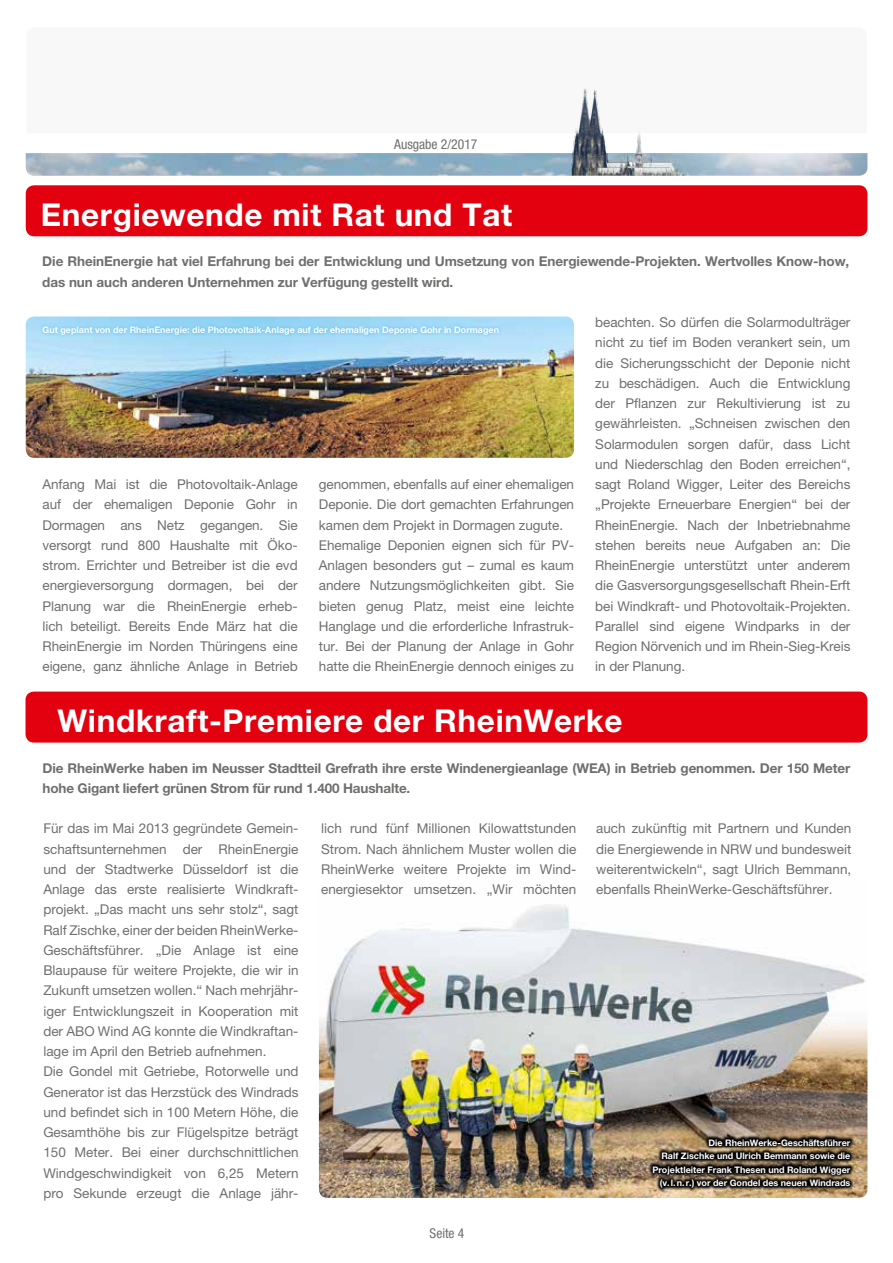
<style>
.page{position:relative;width:893px;height:1263px;background:#fff}
.page>*{position:absolute;margin:0;border:0;box-sizing:border-box;transform-origin:0 0}
.t1{font:700 31.5px "Helvetica Neue LT Pro";letter-spacing:.02em;color:#fff}
.t2{font:condensed 13.65px "Helvetica Neue LT Pro";color:#6f6f6e}
.t3{font:13.5px/20.2px "Helvetica Neue LT Pro";color:#6f6f6e;text-align:justify}
.t4{font:700 13.5px/20.2px "Helvetica Neue LT Pro";letter-spacing:-.005em;color:#6f6f6e}
.t5{font:condensed 13.5px "Helvetica Neue LT Pro";color:#6f6f6e}
.t6{font:700 9px/13.5px "Helvetica Neue LT Pro";color:#fff;text-align:right}
</style>
<div class="page">
<img style="left:319px;top:904px;width:548px;height:294px">
<img style="left:26px;top:317px;width:548px;height:141px">
<div style="left:39px;top:324px;width:463px;height:14px;background:#009ee3;opacity:.5"></div>
<div style="left:26px;top:185px;width:841px;height:51px;background:#e3000f;border-radius:9px"></div>
<div style="left:26px;top:691px;width:841px;height:52px;background:#e3000f;border-radius:9px"></div>
<svg style="left:648px;top:1135px;width:207px;height:57px;background:#4b3e2e"></svg>
<img style="left:26px;top:153px;width:841px;height:23px">
<img style="left:490px;top:88px;width:230px;height:80px">
<p class="t2" style="left:394px;top:136px;width:85px">Ausgabe 2/2017</p>
<h1 class="t1" style="left:41px;top:195px;width:473px">Energiewende mit Rat und Tat</h1>
<p class="t4" style="left:42px;top:251px;width:808px">Die RheinEnergie hat viel Erfahrung bei der Entwicklung und Umsetzung von Energiewende-Projekten. Wertvolles Know-how, das nun auch anderen Unternehmen zur Verfügung gestellt wird.</p>
<p class="t6" style="left:43px;top:323px;width:458px">Gut geplant von der RheinEnergie: die Photovoltaik-Anlage auf der ehemaligen Deponie Gohr in Dormagen</p>
<p class="t3" style="left:43px;top:474px;width:257px">Anfang Mai ist die Photovoltaik-Anlage auf der ehemaligen Deponie Gohr in Dormagen ans Netz gegangen. Sie versorgt rund 800 Haushalte mit Öko&shy;strom. Errichter und Betreiber ist die evd energieversorgung dormagen, bei der Planung war die RheinEnergie erheb&shy;lich beteiligt. Bereits Ende März hat die RheinEnergie im Norden Thüringens eine eigene, ganz ähnliche Anlage in Betrieb</p>
<p class="t3" style="left:319px;top:474px;width:257px;text-align:left">genommen, ebenfalls auf einer ehemaligen Deponie. Die dort gemachten Erfahrungen kamen dem Projekt in Dormagen zugute.<br>Ehemalige Deponien eignen sich für PV-Anlagen besonders gut – zumal es kaum andere Nutzungsmöglichkeiten gibt. Sie bieten genug Platz, meist eine leichte Hanglage und die erforderliche Infrastruk&shy;tur. Bei der Planung der Anlage in Gohr hatte die RheinEnergie dennoch einiges zu</p>
<p class="t3" style="left:595px;top:312px;width:257px">beachten. So dürfen die Solarmodulträger nicht zu tief im Boden verankert sein, um die Sicherungsschicht der Deponie nicht zu beschädigen. Auch die Entwicklung der Pflanzen zur Rekultivierung ist zu gewährleisten. „Schneisen zwischen den Solarmodulen sorgen dafür, dass Licht und Niederschlag den Boden erreichen“, sagt Roland Wigger, Leiter des Bereichs „Projekte Erneuerbare Energien“ bei der RheinEnergie. Nach der Inbetriebnahme stehen bereits neue Aufgaben an: Die RheinEnergie unterstützt unter anderem die Gasversorgungsgesellschaft Rhein-Erft bei Windkraft- und Photovoltaik-Projekten.<br>Parallel sind eigene Windparks in der Region Nörvenich und im Rhein-Sieg-Kreis in der Planung.</p>
<h1 class="t1" style="left:58px;top:701px;width:566px">Windkraft-Premiere der RheinWerke</h1>
<p class="t4" style="left:43px;top:757px;width:809px">Die RheinWerke haben im Neusser Stadtteil Grefrath ihre erste Windenergieanlage (WEA) in Betrieb genommen. Der 150 Meter hohe Gigant liefert grünen Strom für rund 1.400 Haushalte.</p>
<p class="t3" style="left:43px;top:818px;width:257px;text-align:left">Für das im Mai 2013 gegründete Gemein&shy;schaftsunternehmen der RheinEnergie und der Stadtwerke Düsseldorf ist die Anlage das erste realisierte Windkraft&shy;projekt. „Das macht uns sehr stolz“, sagt Ralf Zischke, einer der beiden RheinWerke-Geschäftsführer. „Die Anlage ist eine Blaupause für weitere Projekte, die wir in Zukunft umsetzen wollen.“ Nach mehrjähr&shy;iger Entwicklungszeit in Kooperation mit der ABO Wind AG konnte die Windkraftan&shy;lage im April den Betrieb aufnehmen.<br>Die Gondel mit Getriebe, Rotorwelle und Generator ist das Herzstück des Windrads und befindet sich in 100 Metern Höhe, die Gesamthöhe bis zur Flügelspitze beträgt 150 Meter. Bei einer durchschnittlichen Windgeschwindigkeit von 6,25 Metern pro Sekunde erzeugt die Anlage jähr-</p>
<p class="t3" style="left:321px;top:818px;width:257px">lich rund fünf Millionen Kilowattstunden Strom. Nach ähnlichem Muster wollen die RheinWerke weitere Projekte im Wind&shy;energiesektor umsetzen. „Wir möchten</p>
<p class="t3" style="left:596px;top:818px;width:257px">auch zukünftig mit Partnern und Kunden die Energiewende in NRW und bundesweit weiterentwickeln“, sagt Ulrich Bemmann, ebenfalls RheinWerke-Geschäftsführer.</p>
<p class="t5" style="left:430px;top:1226px;width:36px">Seite 4</p>
<p class="t6" style="left:652px;top:1135px;width:199px">Die RheinWerke-Geschäftsführer<br>Ralf Zischke und Ulrich Bemmann sowie die Projektleiter Frank Thesen und Roland Wigger (v.l.n.r.) vor der Gondel des neuen Windrads</p>
</div>
